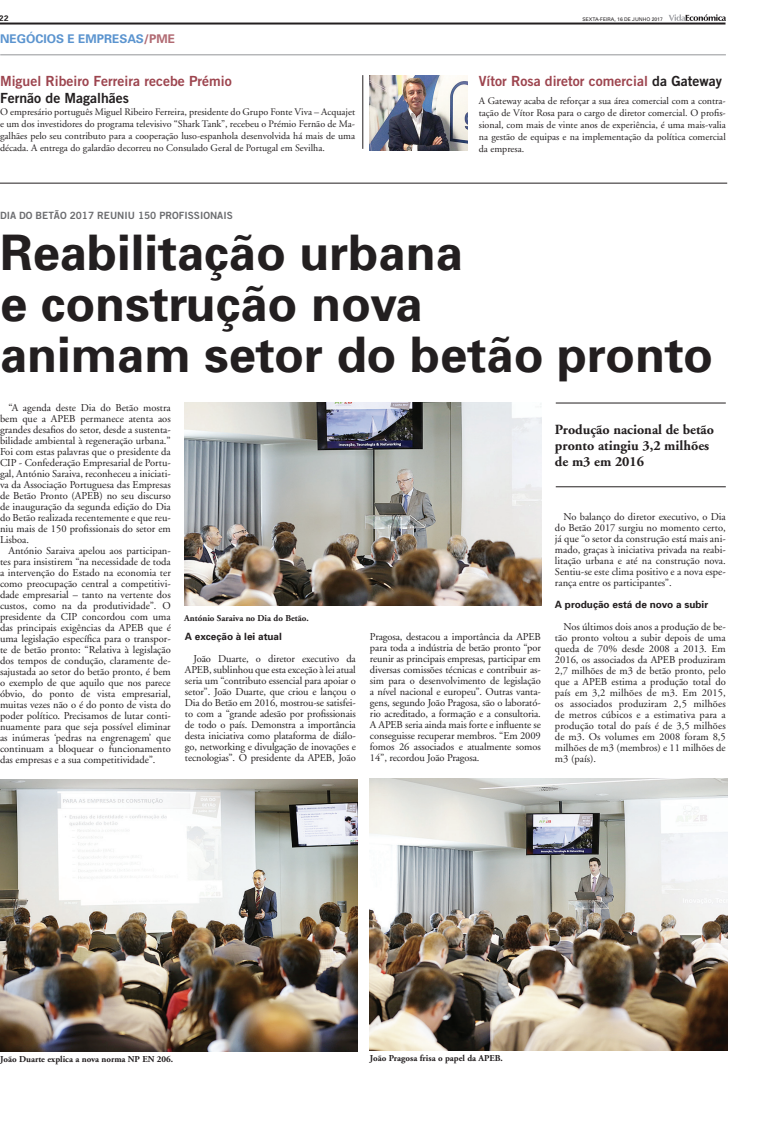
<style>
.page{position:relative;width:757px;height:1134px;background:#fff}
.page>*{position:absolute;margin:0;border:0;box-sizing:border-box;transform-origin:0 0}
.titulo_Superior{font:700 49px "Univers";color:#231f20}
.barra{font:14px "Trade Gothic Bold Two";color:#9d454f}
.JORNAL_TITULO{font:700 14px/16px "Adobe Garamond";color:#231f20}
.barra-2{font:14px "Trade Gothic Bold Two";color:#231f20}
.cabeçalho_nº{font:700 12px "Univers";color:#5b94cf}
.Texto_novo{font:10.5px/11px "Adobe Garamond";color:#231f20;text-align:justify}
.texto_cabeçalho{font:10px/12px "Adobe Garamond";color:#231f20;text-align:justify}
.entretitulo{font:700 10px "Univers";color:#231f20}
.Antetituylo_novo{font:10px "Trade Gothic Bold Two";color:#6c6d70}
.Legenda{font:700 9px "Adobe Garamond";color:#231f20}
.cabeçalho_nº-2{font:700 8px "Univers";color:#231f20}
.cabeçalho_nº-3{font:5px "Univers";color:#231f20}
.s1{color:#b16a72}
.s2{color:#231f20}
</style>
<div class="page">
<hr style="left:0;top:55px;width:726px;height:1px;background:#939598">
<hr style="left:0;top:183px;width:727px;height:1px;background:#231f20">
<hr style="left:362px;top:75px;width:1px;height:74px;background:#231f20">
<hr style="left:0;top:23px;width:725px;height:2px;background:#231f20">
<svg style="left:668px;top:14px;width:57px;height:7px"></svg>
<img style="left:0;top:779px;width:357px;height:272px">
<img style="left:370px;top:778px;width:357px;height:272px">
<img style="left:184px;top:403px;width:357px;height:203px">
<hr style="left:556px;top:403px;width:170px;height:1px;background:#231f20">
<hr style="left:556px;top:487px;width:170px;height:1px;background:#231f20">
<img style="left:370px;top:75px;width:97px;height:75px">
<p class="cabeçalho_nº-2" style="left:0;top:13px;width:10px">22</p>
<p class="cabeçalho_nº-3" style="left:582px;top:16px;width:82px">SEXTA-FEIRA, 16 DE JUNHO 2017</p>
<p class="cabeçalho_nº" style="left:0;top:31px;width:177px">NEGÓCIOS E EMPRESAS<span class="s1">/PME</span></p>
<p class="barra" style="left:0;top:73px;width:233px">Miguel Ribeiro Ferreira recebe Prémio</p>
<p class="barra-2" style="left:0;top:90px;width:131px">Fernão de Magalhães</p>
<p class="texto_cabeçalho" style="left:0;top:107px;width:356px">O empresário português Miguel Ribeiro Ferreira, presidente do Grupo Fonte Viva – Acquajet e um dos investidores do programa televisivo “Shark Tank”, recebeu o Prémio Fernão de Ma&shy;galhães pelo seu contributo para a cooperação luso-espanhola desenvolvida há mais de uma década. A entrega do galardão decorreu no Consulado Geral de Portugal em Sevilha.</p>
<p class="barra" style="left:479px;top:73px;width:245px">Vítor Rosa diretor comercial <span class="s2">da Gateway</span></p>
<p class="texto_cabeçalho" style="left:479px;top:95px;width:248px">A Gateway acaba de reforçar a sua área comercial com a contra&shy;tação de Vítor Rosa para o cargo de diretor comercial. O profis&shy;sional, com mais de vinte anos de experiência, é uma mais-valia na gestão de equipas e na implementação da política comercial da empresa.</p>
<p class="Antetituylo_novo" style="left:0;top:209px;width:234px">DIA DO BETÃO 2017 REUNIU 150 PROFISSIONAIS</p>
<p class="titulo_Superior" style="left:0;top:221px;width:464px">Reabilitação urbana</p>
<p class="titulo_Superior" style="left:0;top:272px;width:424px">e construção nova</p>
<p class="titulo_Superior" style="left:0;top:323px;width:714px">animam setor do betão pronto</p>
<p class="Texto_novo" style="left:0;top:402px;width:172px;text-indent:9px">“A agenda deste Dia do Betão mostra bem que a APEB permanece atenta aos grandes desafios do setor, desde a sustenta&shy;bilidade ambiental à regeneração urbana.” Foi com estas palavras que o presidente da CIP - Confederação Empresarial de Portu&shy;gal, António Saraiva, reconheceu a iniciati&shy;va da Associação Portuguesa das Empresas de Betão Pronto (APEB) no seu discurso de inauguração da segunda edição do Dia do Betão realizada recentemente e que reu&shy;niu mais de 150 profissionais do setor em Lisboa.</p>
<p class="Texto_novo" style="left:0;top:545px;width:172px;text-indent:9px">António Saraiva apelou aos participan&shy;tes para insistirem “na necessidade de toda a intervenção do Estado na economia ter como preocupação central a competitivi&shy;dade empresarial – tanto na vertente dos custos, como na da produtividade”. O presidente da CIP concordou com uma das principais exigências da APEB que é uma legislação específica para o transpor&shy;te de betão pronto: “Relativa à legislação dos tempos de condução, claramente de&shy;sajustada ao setor do betão pronto, é bem o exemplo de que aquilo que nos parece óbvio, do ponto de vista empresarial, muitas vezes não o é do ponto de vista do poder político. Precisamos de lutar conti&shy;nuamente para que seja possível eliminar as inúmeras ‘pedras na engrenagem’ que continuam a bloquear o funcionamento das empresas e a sua competitividade”.</p>
<p class="Legenda" style="left:184px;top:613px;width:126px">António Saraiva no Dia do Betão.</p>
<p class="entretitulo" style="left:185px;top:630px;width:98px">A exceção à lei atual</p>
<p class="Texto_novo" style="left:185px;top:654px;width:172px;text-indent:9px">João Duarte, o diretor executivo da APEB, sublinhou que esta exceção à lei atual seria um “contributo essencial para apoiar o setor”. João Duarte, que criou e lançou o Dia do Betão em 2016, mostrou-se satisfei&shy;to com a “grande adesão por profissionais de todo o país. Demonstra a importância desta iniciativa como plataforma de diálo&shy;go, networking e divulgação de inovações e tecnologias”. O presidente da APEB, João</p>
<p class="Texto_novo" style="left:370px;top:631px;width:172px">Pragosa, destacou a importância da APEB para toda a indústria de betão pronto “por reunir as principais empresas, participar em diversas comissões técnicas e contribuir as&shy;sim para o desenvolvimento de legislação a nível nacional e europeu”. Outras vanta&shy;gens, segundo João Pragosa, são o laborató&shy;rio acreditado, a formação e a consultoria.<br>A APEB seria ainda mais forte e influente se conseguisse recuperar membros. “Em 2009 fomos 26 associados e atualmente somos 14”, recordou João Pragosa.</p>
<p class="JORNAL_TITULO" style="left:555px;top:422px;width:161px">Produção nacional de betão pronto atingiu 3,2 milhões de m3 em 2016</p>
<p class="Texto_novo" style="left:555px;top:511px;width:172px;text-indent:9px">No balanço do diretor executivo, o Dia do Betão 2017 surgiu no momento certo, já que “o setor da construção está mais ani&shy;mado, graças à iniciativa privada na reabi&shy;litação urbana e até na construção nova.<br>Sentiu-se este clima positivo e a nova espe&shy;rança entre os participantes”.</p>
<p class="entretitulo" style="left:555px;top:598px;width:155px">A produção está de novo a subir</p>
<p class="Texto_novo" style="left:555px;top:621px;width:172px;text-indent:9px">Nos últimos dois anos a produção de be&shy;tão pronto voltou a subir depois de uma queda de 70% desde 2008 a 2013. Em 2016, os associados da APEB produziram 2,7 milhões de m3 de betão pronto, pelo que a APEB estima a produção total do país em 3,2 milhões de m3. Em 2015, os associados produziram 2,5 milhões de metros cúbicos e a estimativa para a produção total do país é de 3,5 milhões de m3. Os volumes em 2008 foram 8,5 milhões de m3 (membros) e 11 milhões de m3 (país).</p>
<p class="Legenda" style="left:0;top:1054px;width:174px">João Duarte explica a nova norma NP EN 206.</p>
<p class="Legenda" style="left:370px;top:1053px;width:134px">João Pragosa frisa o papel da APEB.</p>
</div>
